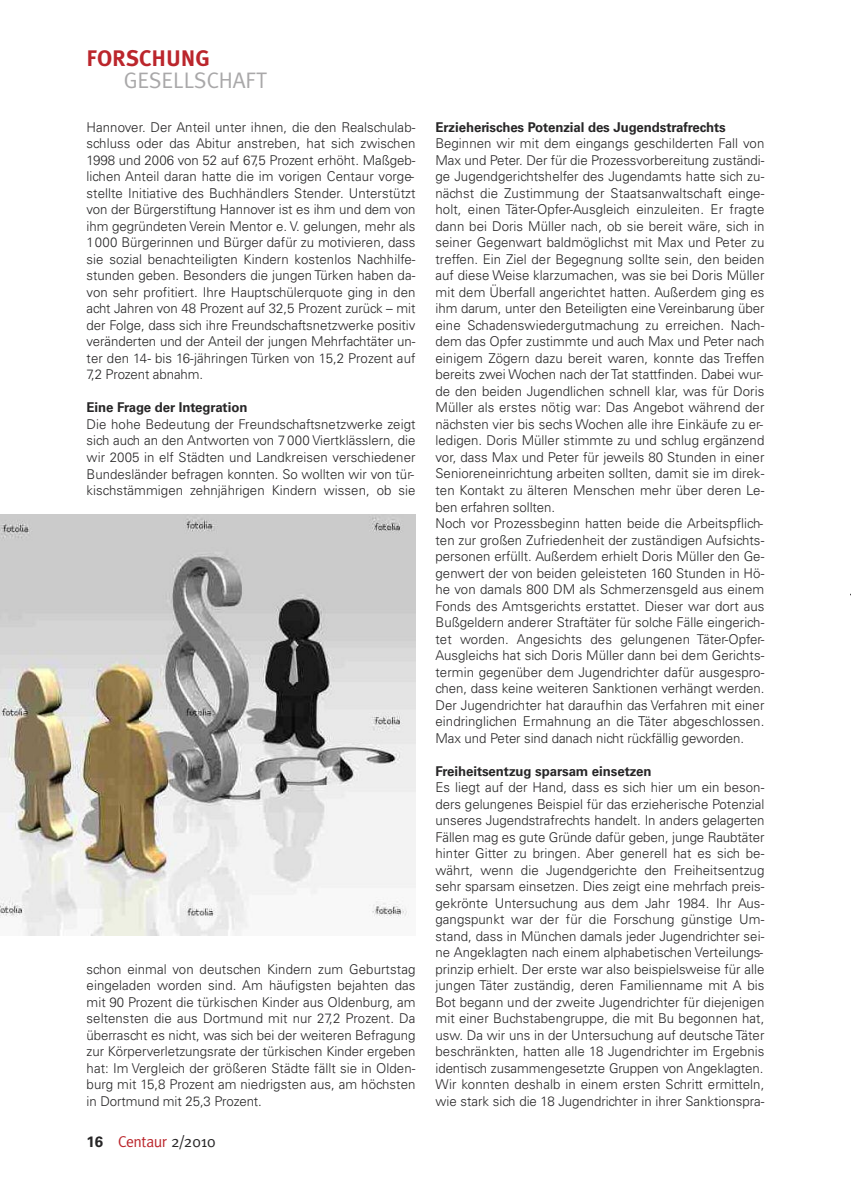
<style>
.page{position:relative;width:851px;height:1191px;background:#fff}
.page>*{position:absolute;margin:0;border:0;box-sizing:border-box;transform-origin:0 0}
.t1{font:22.5px "Meta";color:#a9a8a9}
.t2{font:700 22.5px "Meta Plus";color:#bb262c}
.t3{font:15.75px "Meta";letter-spacing:-.02em;color:#bb262c}
.t4{font:300 13.5px/16.5px "Univers LT";letter-spacing:.005em;color:#272627;text-align:justify}
.t5{font:700 13.5px "Univers LT";letter-spacing:-.005em;color:#272627}
.s1{font-family:"Univers LT";font-weight:700;font-size:15px;color:#272627}
.s2{color:#272627}
</style>
<div class="page">
<img style="left:0;top:514px;width:415px;height:421px">
<h1 class="t2" style="left:87px;top:45px;width:125px">FORSCHUNG</h1>
<h1 class="t1" style="left:124px;top:67px;width:145px">GESELLSCHAFT</h1>
<p class="t4" style="left:87px;top:120px;width:330px">Hannover. Der Anteil unter ihnen, die den Realschulab&shy;schluss oder das Abitur anstreben, hat sich zwischen 1998 und 2006 von 52 auf 67,5 Prozent erhöht. Maßgeb&shy;lichen Anteil daran hatte die im vorigen Centaur vorge&shy;stellte Initiative des Buchhändlers Stender. Unterstützt von der Bürgerstiftung Hannover ist es ihm und dem von ihm gegründeten Verein Mentor e. V. gelungen, mehr als 1000 Bürgerinnen und Bürger dafür zu motivieren, dass sie sozial benachteiligten Kindern kostenlos Nachhilfe&shy;stunden geben. Besonders die jungen Türken haben da&shy;von sehr profitiert. Ihre Hauptschülerquote ging in den acht Jahren von 48 Prozent auf 32,5 Prozent zurück – mit der Folge, dass sich ihre Freundschaftsnetzwerke positiv veränderten und der Anteil der jungen Mehrfachtäter un&shy;ter den 14- bis 16-jähringen Türken von 15,2 Prozent auf 7,2 Prozent abnahm.</p>
<p class="t5" style="left:87px;top:403px;width:162px">Eine Frage der Integration</p>
<p class="t4" style="left:87px;top:417px;width:330px">Die hohe Bedeutung der Freundschaftsnetzwerke zeigt sich auch an den Antworten von 7 000 Viertklässlern, die wir 2005 in elf Städten und Landkreisen verschiedener Bundesländer befragen konnten. So wollten wir von tür&shy;kischstämmigen zehnjährigen Kindern wissen, ob sie</p>
<p class="t4" style="left:87px;top:961px;width:330px">schon einmal von deutschen Kindern zum Geburtstag eingeladen worden sind. Am häufigsten bejahten das mit 90 Prozent die türkischen Kinder aus Oldenburg, am seltensten die aus Dortmund mit nur 27,2 Prozent. Da überrascht es nicht, was sich bei der weiteren Befragung zur Körperverletzungsrate der türkischen Kinder ergeben hat: Im Vergleich der größeren Städte fällt sie in Olden&shy;burg mit 15,8 Prozent am niedrigsten aus, am höchsten in Dortmund mit 25,3 Prozent.</p>
<p class="t3" style="left:87px;top:1132px;width:130px"><span class="s1">16</span> Centaur <span class="s2">2/2010</span></p>
<p class="t5" style="left:435px;top:122px;width:292px">Erzieherisches Potenzial des Jugendstrafrechts</p>
<p class="t4" style="left:435px;top:136px;width:330px;text-align:left">Beginnen wir mit dem eingangs geschilderten Fall von Max und Peter. Der für die Prozessvorbereitung zuständi&shy;ge Jugendgerichtshelfer des Jugendamts hatte sich zu&shy;nächst die Zustimmung der Staatsanwaltschaft einge&shy;holt, einen Täter-Opfer-Ausgleich einzuleiten. Er fragte dann bei Doris Müller nach, ob sie bereit wäre, sich in seiner Gegenwart baldmöglichst mit Max und Peter zu treffen. Ein Ziel der Begegnung sollte sein, den beiden auf diese Weise klarzumachen, was sie bei Doris Müller mit dem Überfall angerichtet hatten. Außerdem ging es ihm darum, unter den Beteiligten eine Vereinbarung über eine Schadenswiedergutmachung zu erreichen. Nach&shy;dem das Opfer zustimmte und auch Max und Peter nach einigem Zögern dazu bereit waren, konnte das Treffen bereits zwei Wochen nach der Tat stattfinden. Dabei wur&shy;de den beiden Jugendlichen schnell klar, was für Doris Müller als erstes nötig war: Das Angebot während der nächsten vier bis sechs Wochen alle ihre Einkäufe zu er&shy;ledigen. Doris Müller stimmte zu und schlug ergänzend vor, dass Max und Peter für jeweils 80 Stunden in einer Senioreneinrichtung arbeiten sollten, damit sie im direk&shy;ten Kontakt zu älteren Menschen mehr über deren Le&shy;ben erfahren sollten.<br>Noch vor Prozessbeginn hatten beide die Arbeitspflich&shy;ten zur großen Zufriedenheit der zuständigen Aufsichts&shy;personen erfüllt. Außerdem erhielt Doris Müller den Ge&shy;genwert der von beiden geleisteten 160 Stunden in Hö&shy;he von damals 800 DM als Schmerzensgeld aus einem Fonds des Amtsgerichts erstattet. Dieser war dort aus Bußgeldern anderer Straftäter für solche Fälle eingerich&shy;tet worden. Angesichts des gelungenen Täter-Opfer-Ausgleichs hat sich Doris Müller dann bei dem Gerichts&shy;termin gegenüber dem Jugendrichter dafür ausgespro&shy;chen, dass keine weiteren Sanktionen verhängt werden.<br>Der Jugendrichter hat daraufhin das Verfahren mit einer eindringlichen Ermahnung an die Täter abgeschlossen.<br>Max und Peter sind danach nicht rückfällig geworden.</p>
<p class="t5" style="left:435px;top:766px;width:217px">Freiheitsentzug sparsam einsetzen</p>
<p class="t4" style="left:435px;top:780px;width:330px">Es liegt auf der Hand, dass es sich hier um ein beson&shy;ders gelungenes Beispiel für das erzieherische Potenzial unseres Jugendstrafrechts handelt. In anders gelagerten Fällen mag es gute Gründe dafür geben, junge Raubtäter hinter Gitter zu bringen. Aber generell hat es sich be&shy;währt, wenn die Jugendgerichte den Freiheitsentzug sehr sparsam einsetzen. Dies zeigt eine mehrfach preis&shy;gekrönte Untersuchung aus dem Jahr 1984. Ihr Aus&shy;gangspunkt war der für die Forschung günstige Um&shy;stand, dass in München damals jeder Jugendrichter sei&shy;ne Angeklagten nach einem alphabetischen Verteilungs&shy;prinzip erhielt. Der erste war also beispielsweise für alle jungen Täter zuständig, deren Familienname mit A bis Bot begann und der zweite Jugendrichter für diejenigen mit einer Buchstabengruppe, die mit Bu begonnen hat, usw. Da wir uns in der Untersuchung auf deutsche Täter beschränkten, hatten alle 18 Jugendrichter im Ergebnis identisch zusammengesetzte Gruppen von Angeklagten.<br>Wir konnten deshalb in einem ersten Schritt ermitteln, wie stark sich die 18 Jugendrichter in ihrer Sanktionspra-</p>
</div>
